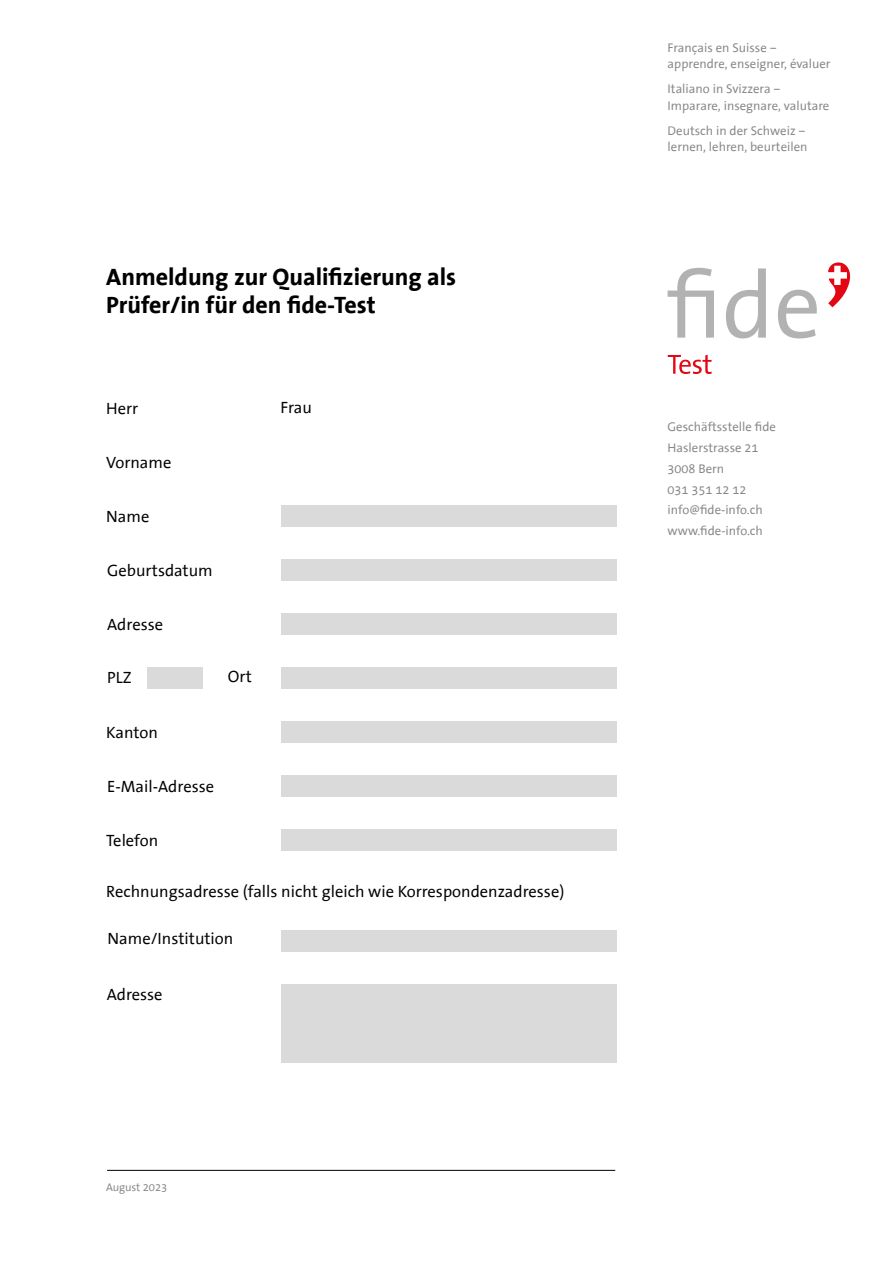
<style>
.page{position:relative;width:893px;height:1263px;background:#fff}
.page>*{position:absolute;margin:0;border:0;box-sizing:border-box;transform-origin:0 0}
.t1{font:700 24px/28.8px "The Sans Office";color:#000}
.t2{font:16.5px "The Sans Office";color:#000}
.t3{font:12.75px/20.7px "The Sans Office";color:#878787}
.t4{font:11.25px "The Sans Office";letter-spacing:-.01em;color:#878787}
</style>
<div class="page">
<div style="left:281px;top:505px;width:336px;height:21px;background:#dadada"></div>
<div style="left:281px;top:559px;width:336px;height:21px;background:#dadada"></div>
<div style="left:281px;top:613px;width:336px;height:21px;background:#dadada"></div>
<div style="left:281px;top:667px;width:336px;height:21px;background:#dadada"></div>
<div style="left:147px;top:667px;width:56px;height:21px;background:#dadada"></div>
<div style="left:281px;top:721px;width:336px;height:21px;background:#dadada"></div>
<div style="left:281px;top:775px;width:336px;height:21px;background:#dadada"></div>
<div style="left:281px;top:829px;width:336px;height:21px;background:#dadada"></div>
<div style="left:281px;top:931px;width:336px;height:21px;background:#dadada"></div>
<div style="left:281px;top:984px;width:336px;height:79px;background:#dadada"></div>
<svg style="left:668px;top:268px;width:46px;height:70px"></svg>
<svg style="left:726px;top:268px;width:40px;height:70px"></svg>
<svg style="left:778px;top:290px;width:39px;height:48px"></svg>
<svg style="left:828px;top:262px;width:22px;height:45px"></svg>
<svg style="left:668px;top:355px;width:44px;height:19px"></svg>
<hr style="left:107px;top:1170px;width:508px;height:1px;background:#000">
<h1 class="t1" style="left:106px;top:263px;width:351px">Anmeldung zur Qualifizierung als<br>Prüfer/in für den fide-Test</h1>
<p class="t2" style="left:106px;top:400px;width:34px">Herr</p>
<p class="t2" style="left:281px;top:399px;width:33px">Frau</p>
<p class="t2" style="left:106px;top:453px;width:67px">Vorname</p>
<p class="t2" style="left:106px;top:507px;width:45px">Name</p>
<p class="t2" style="left:107px;top:561px;width:107px">Geburtsdatum</p>
<p class="t2" style="left:107px;top:615px;width:57px">Adresse</p>
<p class="t2" style="left:107px;top:669px;width:26px">PLZ</p>
<p class="t2" style="left:228px;top:668px;width:26px">Ort</p>
<p class="t2" style="left:106px;top:723px;width:53px">Kanton</p>
<p class="t2" style="left:107px;top:777px;width:108px">E-Mail-Adresse</p>
<p class="t2" style="left:106px;top:831px;width:53px">Telefon</p>
<p class="t2" style="left:106px;top:883px;width:460px">Rechnungsadresse (falls nicht gleich wie Korrespondenzadresse)</p>
<p class="t2" style="left:108px;top:930px;width:127px">Name/Institution</p>
<p class="t2" style="left:107px;top:985px;width:57px">Adresse</p>
<p class="t4" style="left:106px;top:1181px;width:62px">August 2023</p>
<p class="t3" style="left:668px;top:40px;width:165px;line-height:16.5px">Français en Suisse – apprendre, enseigner, évaluer</p>
<p class="t3" style="left:668px;top:81px;width:163px;line-height:16.5px">Italiano in Svizzera –<br>Imparare, insegnare, valutare</p>
<p class="t3" style="left:668px;top:123px;width:141px;line-height:16.5px">Deutsch in der Schweiz – lernen, lehren, beurteilen</p>
<p class="t3" style="left:668px;top:417px;width:110px">Geschäftsstelle fide<br>Haslerstrasse 21<br>3008 Bern<br>031 351 12 12 info@fide-info.ch www.fide-info.ch</p>
</div>
